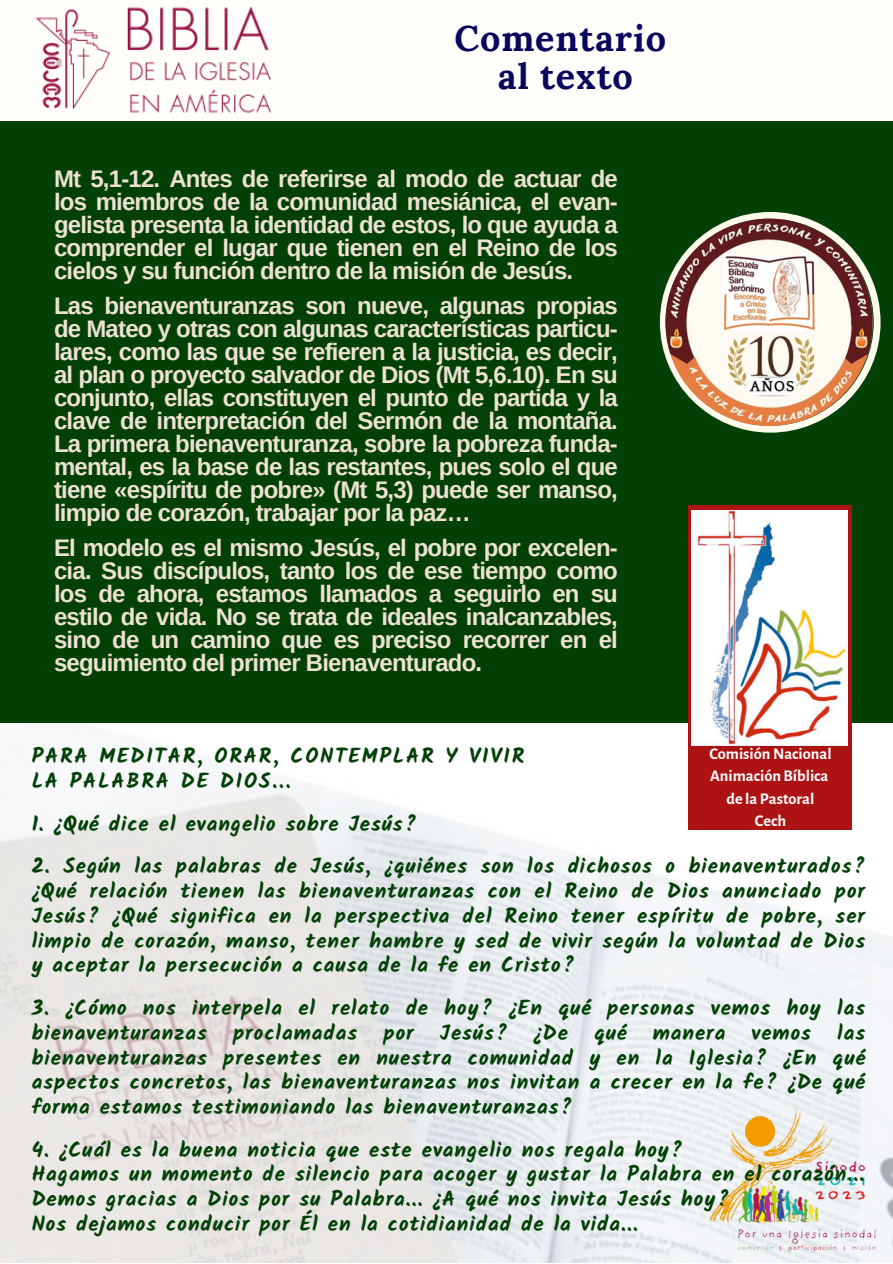
<style>
.page{position:relative;width:893px;height:1264px;background:#fff}
.page>*{position:absolute;margin:0;border:0;box-sizing:border-box;transform-origin:0 0}
.t1{font:700 36px "Lora";letter-spacing:.025em;color:#08065d}
.t2{font:700 24px/23px "Arimo";letter-spacing:-.035em;color:#ede1d1;text-align:justify}
.t3{font:700 21px/24.8px "Kalam";letter-spacing:.045em;color:#024006;text-align:justify}
.t4{font:700 21px "Kalam";letter-spacing:.085em;color:#024006}
.t5{font:700 16.35px "Alegreya Sans";color:#fff}
</style>
<div class="page">
<div style="left:0;top:0;width:892px;height:1262px;background:#fffefa"></div>
<img style="left:0;top:723px;width:892px;height:539px">
<div style="left:0;top:121px;width:892px;height:602px;background:#024006"></div>
<img style="left:36px;top:6px;width:236px;height:107px">
<img style="left:709px;top:1100px;width:183px;height:161px">
<div style="left:688px;top:743px;width:163px;height:86px;background:#ad1313"></div>
<div style="left:688px;top:505px;width:163px;height:240px;background:#ad1313"></div>
<img style="left:691px;top:510px;width:156px;height:235px">
<svg style="left:659px;top:212px;width:221px;height:220px"></svg>
<img style="left:665px;top:218px;width:207px;height:208px;border-radius:50%">
<p class="t1" style="left:454px;top:15px;width:213px">Comentario</p>
<p class="t1" style="left:498px;top:53px;width:136px">al texto</p>
<p class="t2" style="left:54px;top:167px;width:565px">Mt 5,1-12. Antes de referirse al modo de actuar de los miembros de la comunidad mesiánica, el evan&shy;gelista presenta la identidad de estos, lo que ayuda a comprender el lugar que tienen en el Reino de los cielos y su función dentro de la misión de Jesús.</p>
<p class="t2" style="left:54px;top:294px;width:565px">Las bienaventuranzas son nueve, algunas propias de Mateo y otras con algunas características particu&shy;lares, como las que se refieren a la justicia, es decir, al plan o proyecto salvador de Dios (Mt 5,6.10). En su conjunto, ellas constituyen el punto de partida y la clave de interpretación del Sermón de la montaña.<br>La primera bienaventuranza, sobre la pobreza funda&shy;mental, es la base de las restantes, pues solo el que tiene «espíritu de pobre» (Mt 5,3) puede ser manso, limpio de corazón, trabajar por la paz…</p>
<p class="t2" style="left:54px;top:536px;width:565px">El modelo es el mismo Jesús, el pobre por excelen&shy;cia. Sus discípulos, tanto los de ese tiempo como los de ahora, estamos llamados a seguirlo en su estilo de vida. No se trata de ideales inalcanzables, sino de un camino que es preciso recorrer en el seguimiento del primer Bienaventurado.</p>
<p class="t4" style="left:32px;top:743px;width:494px">PARA MEDITAR, ORAR, CONTEMPLAR Y VIVIR</p>
<p class="t4" style="left:32px;top:768px;width:261px">LA PALABRA DE DIOS...</p>
<p class="t3" style="left:32px;top:811px;width:386px">1. ¿Qué dice el evangelio sobre Jesús?</p>
<p class="t3" style="left:32px;top:853px;width:835px">2. Según las palabras de Jesús, ¿quiénes son los dichosos o bienaventurados? ¿Qué relación tienen las bienaventuranzas con el Reino de Dios anunciado por Jesús? ¿Qué significa en la perspectiva del Reino tener espíritu de pobre, ser limpio de corazón, manso, tener hambre y sed de vivir según la voluntad de Dios y aceptar la persecución a causa de la fe en Cristo?</p>
<p class="t3" style="left:32px;top:995px;width:835px">3. ¿Cómo nos interpela el relato de hoy? ¿En qué personas vemos hoy las bienaventuranzas proclamadas por Jesús? ¿De qué manera vemos las bienaventuranzas presentes en nuestra comunidad y en la Iglesia? ¿En qué aspectos concretos, las bienaventuranzas nos invitan a crecer en la fe? ¿De qué forma estamos testimoniando las bienaventuranzas?</p>
<p class="t3" style="left:32px;top:1137px;width:652px">4. ¿Cuál es la buena noticia que este evangelio nos regala hoy?</p>
<p class="t3" style="left:32px;top:1161px;width:834px">Hagamos un momento de silencio para acoger y gustar la Palabra en el corazón...</p>
<p class="t3" style="left:32px;top:1186px;width:699px">Demos gracias a Dios por su Palabra... ¿A qué nos invita Jesús hoy?</p>
<p class="t3" style="left:32px;top:1211px;width:607px">Nos dejamos conducir por Él en la cotidianidad de la vida...</p>
<p class="t5" style="left:709px;top:746px;width:124px">ComisiónNacional</p>
<p class="t5" style="left:710px;top:768px;width:120px">Animación Bíblica</p>
<p class="t5" style="left:726px;top:790px;width:89px">de la Pastoral</p>
<p class="t5" style="left:754px;top:813px;width:33px">Cech</p>
</div>
